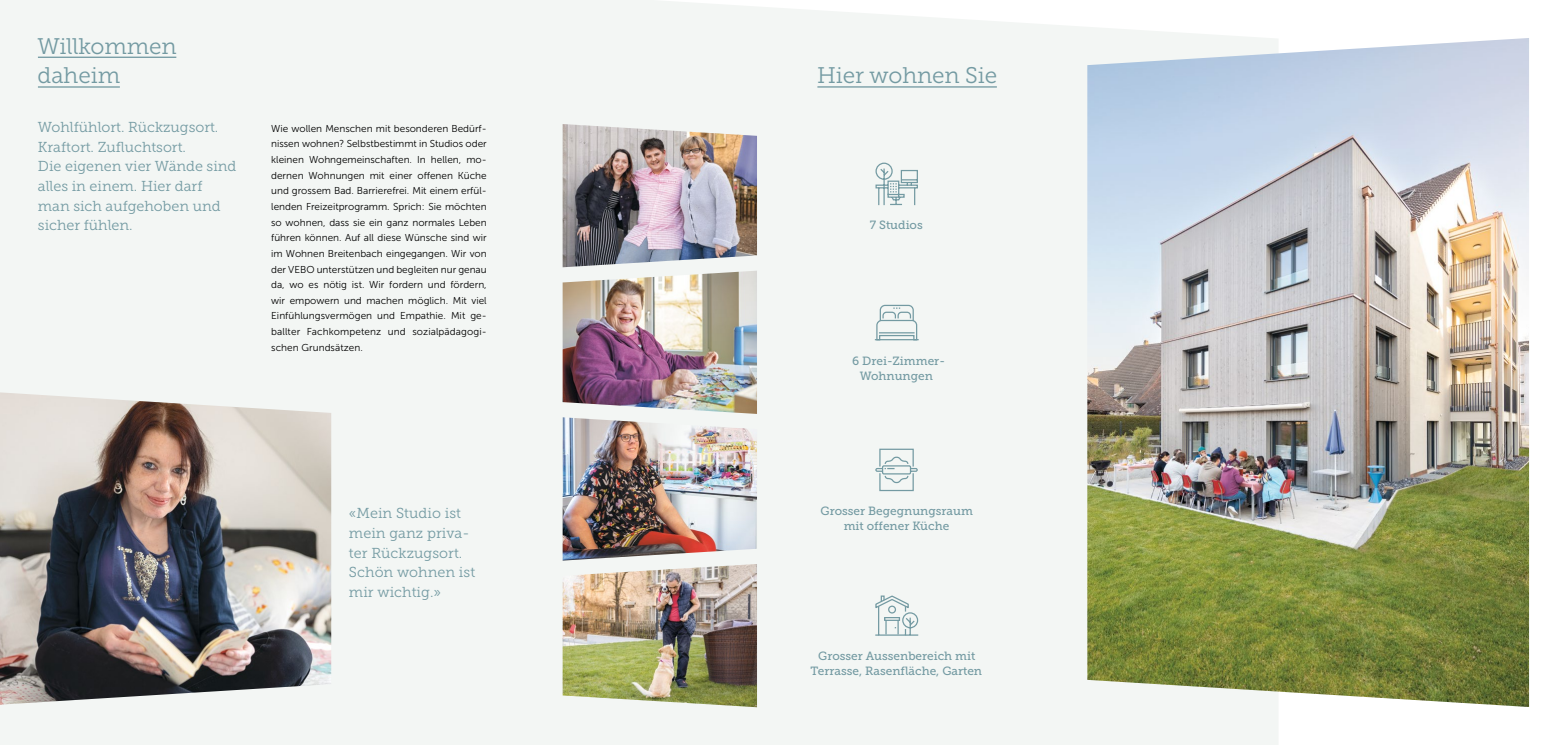
<style>
.page{position:relative;width:1567px;height:745px;background:#fff}
.page>*{position:absolute;margin:0;border:0;box-sizing:border-box;transform-origin:0 0}
.t1{font:22.5px/29.6px "Museo Slab 300";letter-spacing:-.005em;color:#739aa2}
.t2{font:14.38px/19.8px "Museo Slab 300";color:#739aa2}
.t3{font:11.88px/15px "Museo Slab 500";color:#739aa2;text-align:center}
.t4{font:10px/15.6px "Museo Sans 300";letter-spacing:.01em;color:#000;text-align:justify}
</style>
<div class="page">
<div style="left:0;top:0;width:1278px;height:744px;background:#f3f6f4"></div>
<img style="left:1087px;top:38px;width:441px;height:668px">
<img style="left:562px;top:563px;width:195px;height:143px">
<img style="left:562px;top:270px;width:195px;height:143px">
<img style="left:562px;top:417px;width:195px;height:143px">
<img style="left:562px;top:124px;width:195px;height:143px">
<img style="left:0;top:392px;width:331px;height:312px">
<hr style="left:38px;top:57px;width:138px;height:1px;background:#739aa2">
<hr style="left:38px;top:86px;width:82px;height:2px;background:#739aa2">
<hr style="left:817px;top:86px;width:179px;height:1px;background:#739aa2">
<svg style="left:874px;top:162px;width:44px;height:44px"></svg>
<svg style="left:873px;top:304px;width:46px;height:37px"></svg>
<svg style="left:874px;top:447px;width:44px;height:44px"></svg>
<svg style="left:874px;top:594px;width:45px;height:42px"></svg>
<h1 class="t1" style="left:38px;top:31px;width:140px">Willkommen daheim</h1>
<h2 class="t2" style="left:38px;top:117px;width:200px">Wohlfühlort. Rückzugsort.<br>Kraftort. Zufluchtsort.<br>Die eigenen vier Wände sind alles in einem. Hier darf man sich aufgehoben und sicher fühlen.</h2>
<p class="t4" style="left:271px;top:120px;width:217px">Wie wollen Menschen mit besonderen Bedürf&shy;nissen wohnen? Selbstbestimmt in Studios oder kleinen Wohngemeinschaften. In hellen, mo&shy;dernen Wohnungen mit einer offenen Küche und grossem Bad. Barrierefrei. Mit einem erfül&shy;lenden Freizeitprogramm. Sprich: Sie möchten so wohnen, dass sie ein ganz normales Leben führen können. Auf all diese Wünsche sind wir im Wohnen Breitenbach eingegangen. Wir von der VEBO unterstützen und begleiten nur genau da, wo es nötig ist. Wir fordern und fördern, wir empowern und machen möglich. Mit viel Einfühlungsvermögen und Empathie. Mit ge&shy;ballter Fachkompetenz und sozialpädagogi&shy;schen Grundsätzen.</p>
<h2 class="t2" style="left:349px;top:503px;width:128px">«Mein Studio ist mein ganz priva&shy;ter Rückzugsort.<br>Schön wohnen ist mir wichtig.»</h2>
<h1 class="t1" style="left:817px;top:61px;width:182px">Hier wohnen Sie</h1>
<p class="t3" style="left:869px;top:217px;width:54px">7 Studios</p>
<p class="t3" style="left:852px;top:353px;width:94px">6 Drei-Zimmer-<br>Wohnungen</p>
<p class="t3" style="left:820px;top:503px;width:154px">Grosser Begegnungsraum mit offener Küche</p>
<p class="t3" style="left:810px;top:648px;width:173px">Grosser Aussenbereich mit<br>Terrasse, Rasenfläche, Garten</p>
</div>
